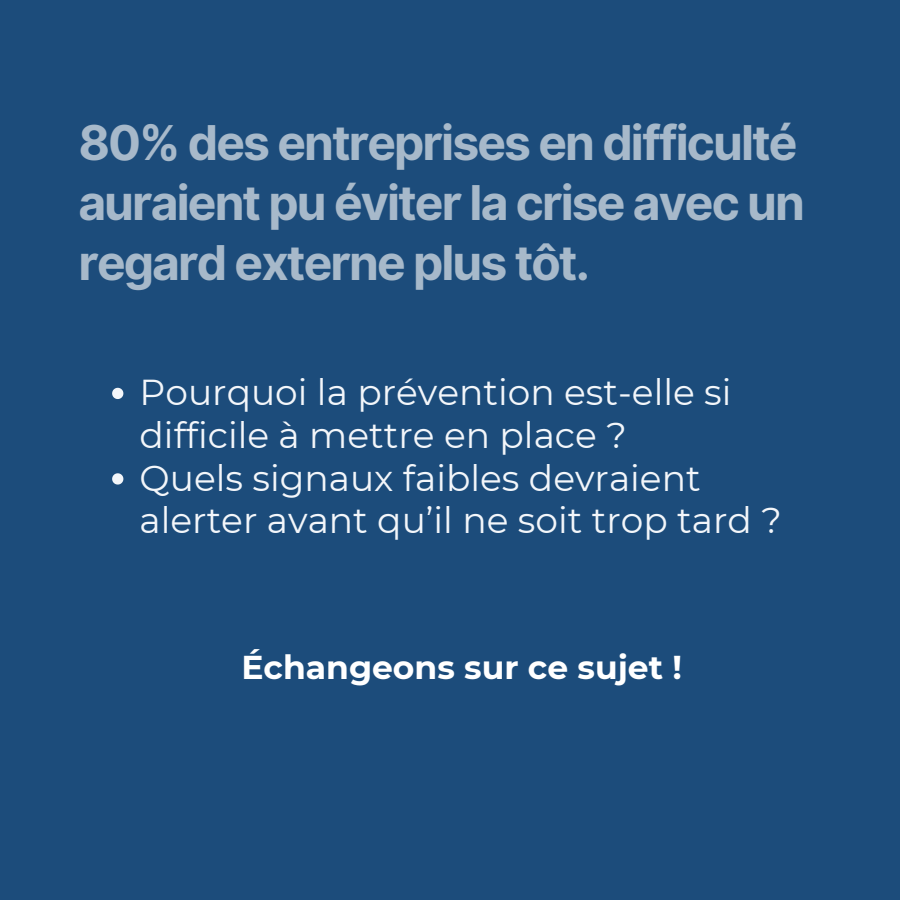
<style>
.page{position:relative;width:900px;height:900px;background:#1c4c7b}
.page>*{position:absolute;margin:0;border:0;box-sizing:border-box;transform-origin:0 0}
.t1{font:700 48px/60px "Inter";letter-spacing:-.04em;color:#a7b9ca}
.t2{font:36px/42.8px "Montserrat";color:#f3f6fa}
.t3{font:700 33px "Montserrat";color:#fff}
</style>
<div class="page">
<svg style="left:112px;top:388px;width:11px;height:11px"></svg>
<svg style="left:112px;top:473px;width:11px;height:12px"></svg>
<h1 class="t1" style="left:78px;top:114px;width:728px">80% des entreprises en difficulté auraient pu éviter la crise avec un regard externe plus tôt.</h1>
<p class="t2" style="left:140px;top:370px;width:644px">Pourquoi la prévention est-elle si difficile à mettre en place ?<br>Quels signaux faibles devraient alerter avant qu’il ne soit trop tard ?</p>
<p class="t3" style="left:241px;top:643px;width:442px">Échangeons sur ce sujet !</p>
</div>
